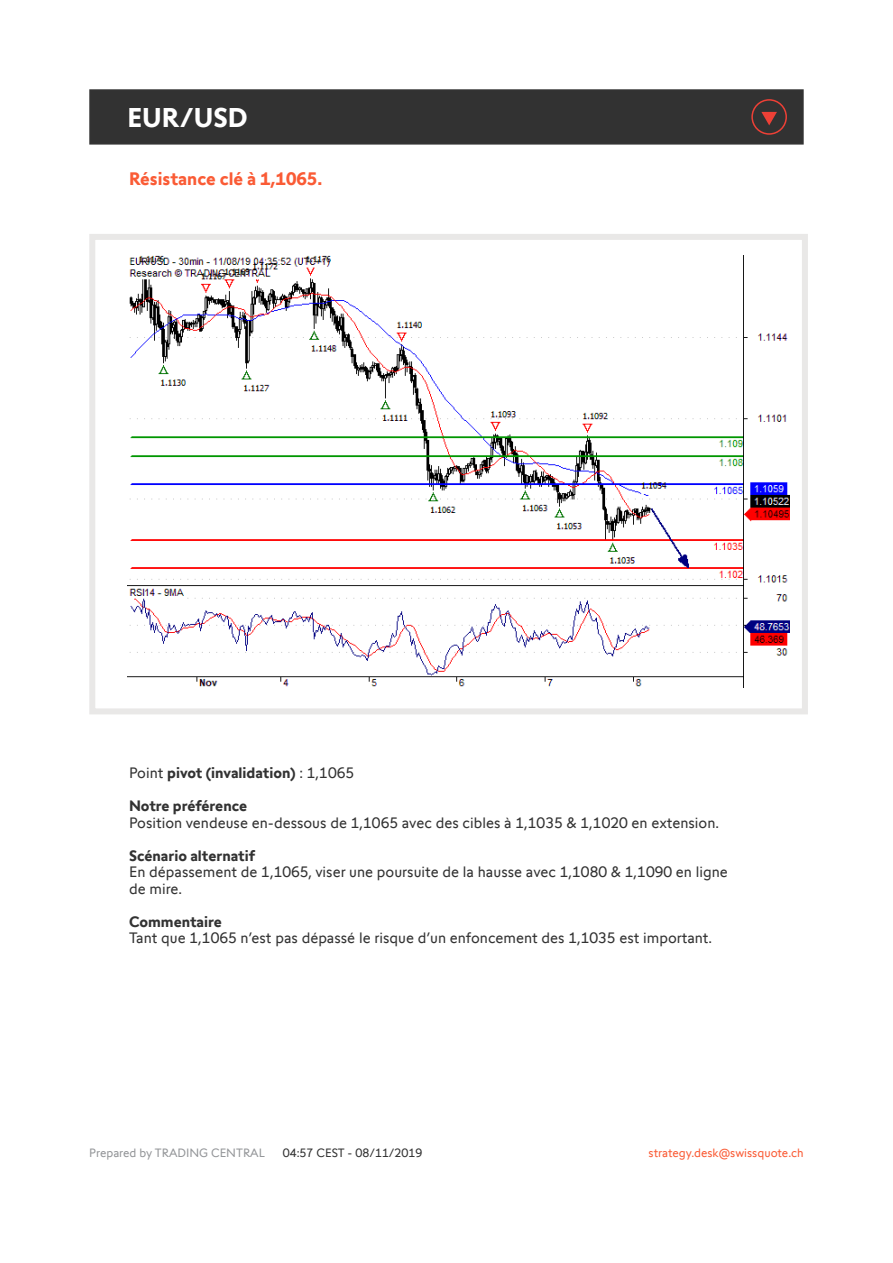
<style>
.page{position:relative;width:893px;height:1263px;background:#fff}
.page>*{position:absolute;margin:0;border:0;box-sizing:border-box;transform-origin:0 0}
.t1{font:700 27px "Swissquote CT";color:#fff}
.t2{font:700 18px "Swissquote CT";color:#fa5b35}
.t3{font:15px/16.5px "Swissquote CT";color:#323232}
.t4{font:700 15px "Swissquote CT";color:#323232}
.t5{font:12px "Swissquote CT";color:#fa5b35}
.t6{font:12px "Swissquote CT";color:#939598}
.t7{font:12px "Swissquote CT";color:#323232}
.s1{font-weight:400}
</style>
<div class="page">
<div style="left:89px;top:234px;width:719px;height:480px;border:6px solid #e9e8e7"></div>
<div style="left:89px;top:89px;width:715px;height:56px;background:#323232;border:2px solid #323232"></div>
<img style="left:128px;top:255px;width:661px;height:432px">
<svg style="left:751px;top:99px;width:36px;height:36px"></svg>
<h1 class="t1" style="left:128px;top:101px;width:122px">EUR/USD</h1>
<p class="t2" style="left:129px;top:168px;width:195px">Résistance clé à 1,1065.</p>
<p class="t4" style="left:129px;top:764px;width:227px"><span class="s1">Point</span> pivot (invalidation) <span class="s1">: 1,1065</span></p>
<p class="t4" style="left:129px;top:797px;width:120px">Notre préférence</p>
<p class="t3" style="left:129px;top:814px;width:592px">Position vendeuse en-dessous de 1,1065 avec des cibles à 1,1035 &amp; 1,1020 en extension.</p>
<p class="t4" style="left:129px;top:846px;width:127px">Scénario alternatif</p>
<p class="t3" style="left:129px;top:864px;width:600px">En dépassement de 1,1065, viser une poursuite de la hausse avec 1,1080 &amp; 1,1090 en ligne de mire.</p>
<p class="t4" style="left:129px;top:912px;width:94px">Commentaire</p>
<p class="t3" style="left:129px;top:930px;width:585px">Tant que 1,1065 n’est pas dépassé le risque d’un enfoncement des 1,1035 est important.</p>
<p class="t6" style="left:89px;top:1145px;width:177px">Prepared by TRADING CENTRAL</p>
<p class="t7" style="left:283px;top:1145px;width:141px">04:57 CEST - 08/11/2019</p>
<p class="t5" style="left:649px;top:1145px;width:157px">strategy.desk@swissquote.ch</p>
</div>
